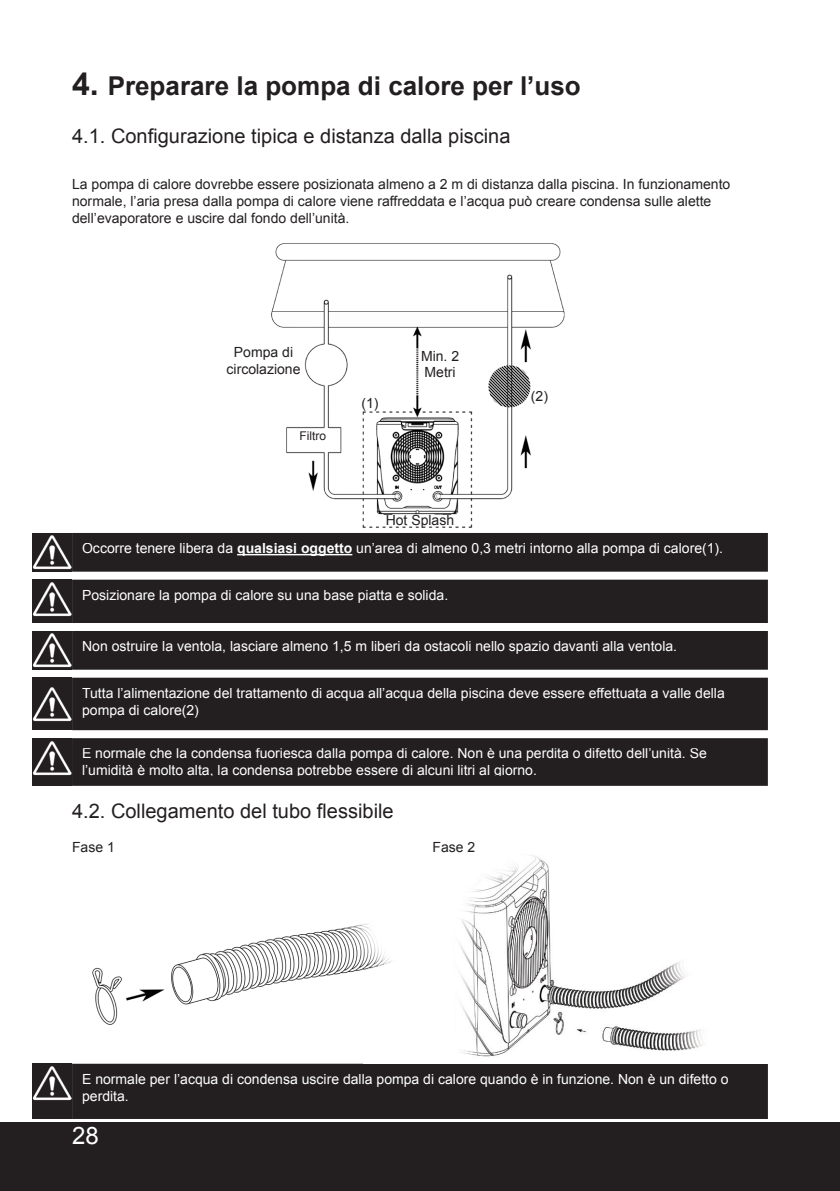
<style>
.page{position:relative;width:840px;height:1191px;background:#fff}
.page>*{position:absolute;margin:0;border:0;box-sizing:border-box;transform-origin:0 0}
.t1{font:700 26px "Arial";color:#231f20}
.t2{font:24px "Arial";color:#fff}
.Alineastijl_1{font:20px "Arial";color:#231f20}
.Alineastijl_1-2{font:14px/16.8px "Arial";color:#fff}
.Alineastijl_1-3{font:14px/16.8px "Arial";color:#231f20}
.Alineastijl_1-4{font:12px "Arial";color:#231f20}
.s1{font-size:32px}
.s2{font-weight:700}
</style>
<div class="page">
<div style="left:0;top:1122px;width:839px;height:69px;background:#231f20"></div>
<img style="left:271px;top:243px;width:294px;height:285px">
<img style="left:497px;top:313px;width:56px;height:62px">
<img style="left:497px;top:419px;width:56px;height:61px">
<img style="left:287px;top:450px;width:51px;height:55px">
<div style="left:77px;top:538px;width:685px;height:28px;background:#231f20"></div>
<hr style="left:237px;top:554px;width:115px;height:1px;background:#fff">
<div style="left:72px;top:533px;width:695px;height:38px;border:10px solid #231f20"></div>
<div style="left:77px;top:636px;width:685px;height:28px;background:#231f20"></div>
<div style="left:72px;top:631px;width:695px;height:38px;border:10px solid #231f20"></div>
<div style="left:77px;top:682px;width:685px;height:43px;background:#231f20"></div>
<div style="left:72px;top:677px;width:695px;height:53px;border:10px solid #231f20"></div>
<div style="left:77px;top:584px;width:685px;height:34px;background:#231f20"></div>
<div style="left:72px;top:579px;width:695px;height:44px;border:10px solid #231f20"></div>
<div style="left:33px;top:677px;width:39px;height:53px;background:#231f20"></div>
<img style="left:33px;top:687px;width:39px;height:35px">
<img style="left:33px;top:533px;width:39px;height:38px">
<div style="left:33px;top:579px;width:39px;height:44px;background:#231f20"></div>
<img style="left:33px;top:582px;width:39px;height:35px">
<img style="left:33px;top:631px;width:39px;height:38px">
<div style="left:77px;top:1068px;width:685px;height:46px;background:#231f20"></div>
<div style="left:72px;top:1063px;width:695px;height:56px;border:10px solid #231f20"></div>
<img style="left:460px;top:855px;width:243px;height:202px">
<div style="left:33px;top:1063px;width:39px;height:56px;background:#231f20"></div>
<img style="left:33px;top:1066px;width:39px;height:35px">
<div style="left:77px;top:743px;width:685px;height:38px;background:#231f20"></div>
<div style="left:72px;top:738px;width:695px;height:48px;border:10px solid #231f20"></div>
<div style="left:33px;top:738px;width:39px;height:48px;background:#231f20"></div>
<img style="left:33px;top:741px;width:39px;height:35px">
<img style="left:93px;top:923px;width:298px;height:101px">
<p class="t1" style="left:72px;top:69px;width:510px"><span class="s1">4.</span> Preparare la pompa di calore per l’uso</p>
<p class="Alineastijl_1" style="left:72px;top:123px;width:439px">4.1. Configurazione tipica e distanza dalla piscina</p>
<p class="Alineastijl_1-3" style="left:72px;top:176px;width:659px">La pompa di calore dovrebbe essere posizionata almeno a 2 m di distanza dalla piscina. In funzionamento normale, l’aria presa dalla pompa di calore viene raffreddata e l’acqua può creare condensa sulle alette dell’evaporatore e uscire dal fondo dell’unità.</p>
<p class="Alineastijl_1-3" style="left:234px;top:343px;width:61px">Pompa di</p>
<p class="Alineastijl_1-3" style="left:226px;top:360px;width:75px">circolazione</p>
<p class="Alineastijl_1-4" style="left:299px;top:428px;width:28px">Filtro</p>
<p class="Alineastijl_1-3" style="left:361px;top:395px;width:19px">(1)</p>
<p class="Alineastijl_1-3" style="left:421px;top:347px;width:40px">Min. 2</p>
<p class="Alineastijl_1-3" style="left:424px;top:364px;width:33px">Metri</p>
<p class="Alineastijl_1-3" style="left:385px;top:512px;width:70px">Hot Splash</p>
<p class="Alineastijl_1-3" style="left:530px;top:387px;width:19px">(2)</p>
<p class="Alineastijl_1-2" style="left:82px;top:540px;width:642px">Occorre tenere libera da <span class="s2">qualsiasi oggetto</span> un’area di almeno 0,3 metri intorno alla pompa di calore(1).</p>
<p class="Alineastijl_1-2" style="left:82px;top:586px;width:367px">Posizionare la pompa di calore su una base piatta e solida.</p>
<p class="Alineastijl_1-2" style="left:82px;top:638px;width:596px">Non ostruire la ventola, lasciare almeno 1,5 m liberi da ostacoli nello spazio davanti alla ventola.</p>
<p class="Alineastijl_1-2" style="left:82px;top:684px;width:644px">Tutta l’alimentazione del trattamento di acqua all’acqua della piscina deve essere effettuata a valle della pompa di calore(2)</p>
<p class="Alineastijl_1-2" style="left:82px;top:745px;width:626px">È normale che la condensa fuoriesca dalla pompa di calore. Non è una perdita o difetto dell’unità. Se l’umidità è molto alta, la condensa potrebbe essere di alcuni litri al giorno.</p>
<p class="Alineastijl_1" style="left:72px;top:798px;width:323px">4.2. Collegamento del tubo flessibile</p>
<p class="Alineastijl_1-3" style="left:72px;top:838px;width:44px">Fase 1</p>
<p class="Alineastijl_1-3" style="left:432px;top:838px;width:44px">Fase 2</p>
<p class="Alineastijl_1-2" style="left:82px;top:1070px;width:647px">È normale per l’acqua di condensa uscire dalla pompa di calore quando è in funzione. Non è un difetto o perdita.</p>
<h2 class="t2" style="left:72px;top:1119px;width:28px">28</h2>
</div>
